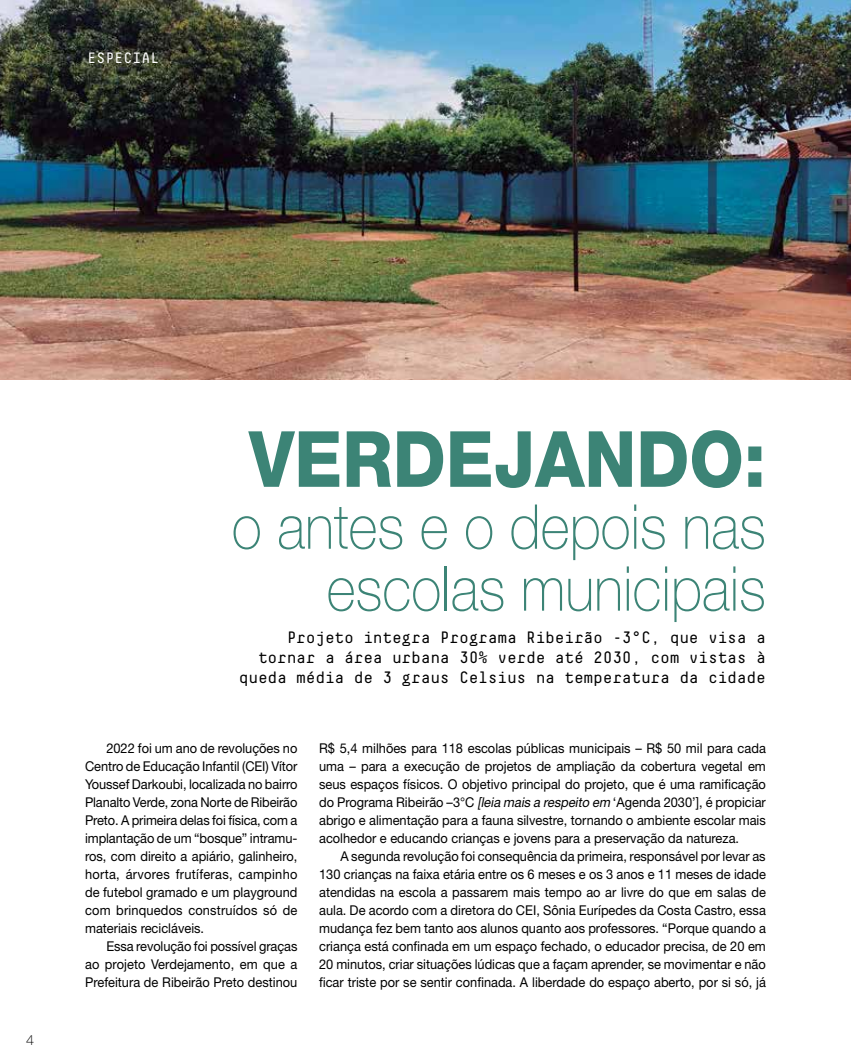
<style>
.page{position:relative;width:851px;height:1063px;background:#fff}
.page>*{position:absolute;margin:0;border:0;box-sizing:border-box;transform-origin:0 0}
.t1{font:800 77.7px "Helvetica Neue LT Std";color:#3c8476;scale:.9 1}
.t2{font:100 61.95px/61.9px "Helvetica Neue LT Std";color:#3c8476;text-align:right;scale:.9 1}
.t3{font:16.5px/19.8px "Decima Mono Pro";letter-spacing:-.02em;color:#000;text-align:right}
.t4{font:15px "Decima Mono Pro";color:#fff}
.t5{font:13.5px/18px "Helvetica Neue LT Std";color:#000;text-align:justify;scale:.95 1}
.t6{font:300 13.5px "Open Sans";color:#000}
.s1{font-style:italic}
</style>
<div class="page">
<img style="left:0;top:0;width:850px;height:379px">
<p class="t4" style="left:87px;top:50px;width:73px">ESPECIAL</p>
<p class="t6" style="left:26px;top:1031px;width:9px">4</p>
<h1 class="t1" style="left:249px;top:413px;width:575px">VERDEJANDO:</h1>
<h2 class="t2" style="left:232px;top:496px;width:595px">o antes e o depois nas escolas municipais</h2>
<p class="t3" style="left:239px;top:627px;width:528px">Projeto integra Programa Ribeirão -3°C, que visa a tornar a área urbana 30% verde até 2030, com vistas à queda média de 3 graus Celsius na temperatura da cidade</p>
<p class="t5" style="left:85px;top:739px;width:225px;text-indent:21px">2022 foi um ano de revoluções no Centro de Educação Infantil (CEI) Vítor Youssef Darkoubi, localizada no bairro Planalto Verde, zona Norte de Ribeirão Preto. A primeira delas foi física, com a implantação de um “bosque” intramu&shy;ros, com direito a apiário, galinheiro, horta, árvores frutíferas, campinho de futebol gramado e um playground com brinquedos construídos só de materiais recicláveis.</p>
<p class="t5" style="left:85px;top:937px;width:225px;text-indent:21px">Essa revolução foi possível graças ao projeto Verdejamento, em que a Prefeitura de Ribeirão Preto destinou</p>
<p class="t5" style="left:319px;top:739px;width:471px">R$ 5,4 milhões para 118 escolas públicas municipais – R$ 50 mil para cada uma – para a execução de projetos de ampliação da cobertura vegetal em seus espaços físicos. O objetivo principal do projeto, que é uma ramificação do Programa Ribeirão –3°C <span class="s1">[leia mais a respeito em</span> ‘Agenda 2030’], é propiciar abrigo e alimentação para a fauna silvestre, tornando o ambiente escolar mais acolhedor e educando crianças e jovens para a preservação da natureza.</p>
<p class="t5" style="left:319px;top:847px;width:472px;text-indent:21px">A segunda revolução foi consequência da primeira, responsável por levar as 130 crianças na faixa etária entre os 6 meses e os 3 anos e 11 meses de idade atendidas na escola a passarem mais tempo ao ar livre do que em salas de aula. De acordo com a diretora do CEI, Sônia Eurípedes da Costa Castro, essa mudança fez bem tanto aos alunos quanto aos professores. “Porque quando a criança está confinada em um espaço fechado, o educador precisa, de 20 em 20 minutos, criar situações lúdicas que a façam aprender, se movimentar e não ficar triste por se sentir confinada. A liberdade do espaço aberto, por si só, já</p>
</div>
